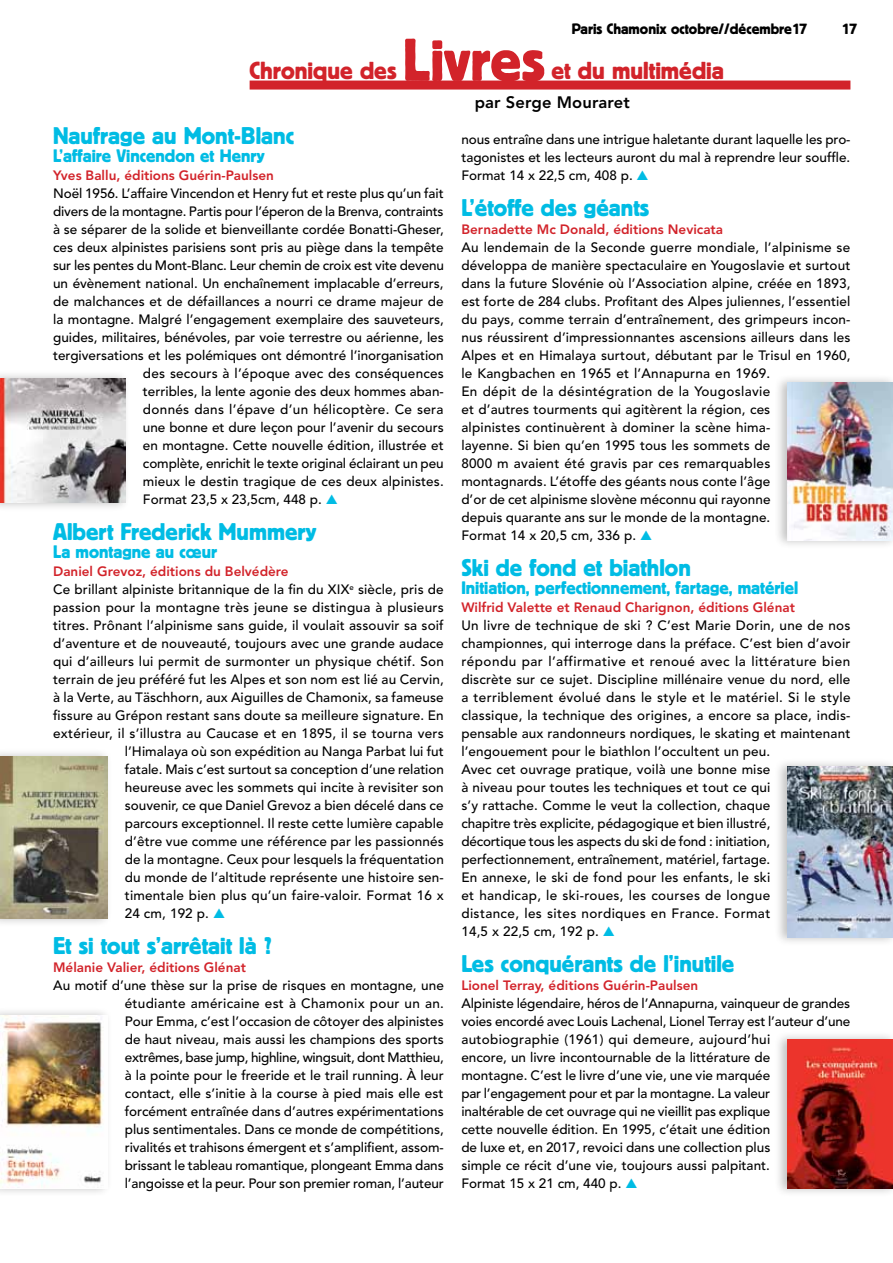
<style>
.page{position:relative;width:893px;height:1263px;background:#fff}
.page>*{position:absolute;margin:0;border:0;box-sizing:border-box;transform-origin:0 0}
.t1{font:60px "Block BE";color:#d2232a}
.t2{font:24.45px "Block BE";color:#d2232a}
.t3{font:24px "Block BE";color:#00bce4}
.t4{font:18px "Block BE";color:#00bce4}
.t5{font:800 16.5px "Avenir";letter-spacing:.01em;color:#000}
.t6{font:15px "Block BE";color:#000}
.t7{font:500 13.5px/18px "Avenir";letter-spacing:.01em;color:#000}
.t8{font:800 13.5px "Avenir";color:#d2232a}
.t9{font:500 13.5px "Avenir";letter-spacing:-.01em;color:#000}
.t10{font:500 13.5px "Avenir";letter-spacing:-.015em;color:#000}
.s1{color:#00bce4}
</style>
<div class="page">
<div style="left:250px;top:81px;width:600px;height:9px;background:#d2232a"></div>
<div style="left:0;top:369px;width:131px;height:143px;background:#000;opacity:.25"></div>
<img style="left:0;top:378px;width:126px;height:125px">
<div style="left:774px;top:374px;width:119px;height:175px;background:#000;opacity:.25"></div>
<img style="left:787px;top:383px;width:106px;height:157px">
<div style="left:774px;top:758px;width:119px;height:188px;background:#000;opacity:.25"></div>
<img style="left:787px;top:767px;width:106px;height:170px">
<div style="left:774px;top:1031px;width:119px;height:166px;background:#000;opacity:.25"></div>
<img style="left:787px;top:1040px;width:106px;height:148px">
<div style="left:0;top:748px;width:113px;height:179px;background:#000;opacity:.25"></div>
<img style="left:0;top:757px;width:108px;height:161px">
<div style="left:0;top:1006px;width:113px;height:191px;background:#000;opacity:.25"></div>
<img style="left:0;top:1015px;width:108px;height:173px">
<p class="t6" style="left:572px;top:20px;width:237px">Paris Chamonix octobre//décembre17</p>
<p class="t6" style="left:842px;top:20px;width:16px">17</p>
<h1 class="t1" style="left:403px;top:26px;width:144px">Livres</h1>
<h2 class="t2" style="left:249px;top:57px;width:149px">Chronique des</h2>
<h2 class="t2" style="left:551px;top:57px;width:174px">et du multimédia</h2>
<p class="t5" style="left:475px;top:93px;width:157px">par Serge Mouraret</p>
<p class="t7" style="left:461px;top:131px;width:391px;text-align:justify">nous entraîne dans une intrigue haletante durant laquelle les pro&shy;tagonistes et les lecteurs auront du mal à reprendre leur souffle.<br>Format 14 x 22,5 cm, 408 p. <span class="s1">▲</span></p>
<h3 class="t3" style="left:461px;top:194px;width:190px">L’étoffe des géants</h3>
<p class="t8" style="left:461px;top:221px;width:263px">Bernadette Mc Donald, éditions Nevicata</p>
<p class="t7" style="left:461px;top:239px;width:391px">Au lendemain de la Seconde guerre mondiale, l’alpinisme se développa de manière spectaculaire en Yougoslavie et surtout dans la future Slovénie où l’Association alpine, créée en 1893, est forte de 284 clubs. Profitant des Alpes juliennes, l’essentiel du pays, comme terrain d’entraînement, des grimpeurs incon&shy;nus réussirent d’impressionnantes ascensions ailleurs dans les Alpes et en Himalaya surtout, débutant par le Trisul en 1960, le Kangbachen en 1965 et l’Annapurna en 1969.<br>En dépit de la désintégration de la Yougoslavie<br>et d’autres tourments qui agitèrent la région, ces<br>alpinistes continuèrent à dominer la scène hima-<br>layenne. Si bien qu’en 1995 tous les sommets de<br>8000 m avaient été gravis par ces remarquables montagnards. L’étoffe des géants nous conte l’âge<br>d’or de cet alpinisme slovène méconnu qui rayonne<br>depuis quarante ans sur le monde de la montagne.<br>Format 14 x 20,5 cm, 336 p. <span class="s1">▲</span></p>
<h3 class="t3" style="left:461px;top:554px;width:231px">Ski de fond et biathlon</h3>
<h3 class="t4" style="left:461px;top:578px;width:338px">Initiation, perfectionnement, fartage, matériel</h3>
<p class="t8" style="left:461px;top:599px;width:335px">Wilfrid Valette et Renaud Charignon, éditions Glénat</p>
<p class="t7" style="left:461px;top:617px;width:391px">Un livre de technique de ski ? C’est Marie Dorin, une de nos championnes, qui interroge dans la préface. C’est bien d’avoir répondu par l’affirmative et renoué avec la littérature bien discrète sur ce sujet. Discipline millénaire venue du nord, elle a terriblement évolué dans le style et le matériel. Si le style classique, la technique des origines, a encore sa place, indis&shy;pensable aux randonneurs nordiques, le skating et maintenant l’engouement pour le biathlon l’occultent un peu.<br>Avec cet ouvrage pratique, voilà une bonne mise<br>à niveau pour toutes les techniques et tout ce qui<br>s’y rattache. Comme le veut la collection, chaque<br>chapitre très explicite, pédagogique et bien illustré,<br>décortique tous les aspects du ski de fond : initiation, perfectionnement, entraînement, matériel, fartage.<br>En annexe, le ski de fond pour les enfants, le ski<br>et handicap, le ski-roues, les courses de longue<br>distance, les sites nordiques en France. Format<br>14,5 x 22,5 cm, 192 p. <span class="s1">▲</span></p>
<h3 class="t3" style="left:461px;top:950px;width:275px">Les conquérants de l’inutile</h3>
<p class="t8" style="left:461px;top:977px;width:238px">Lionel Terray, éditions Guérin-Paulsen</p>
<p class="t7" style="left:461px;top:995px;width:390px">Alpiniste légendaire, héros de l’Annapurna, vainqueur de grandes voies encordé avec Louis Lachenal, Lionel Terray est l’auteur d’une autobiographie (1961) qui demeure, aujourd’hui<br>encore, un livre incontournable de la littérature de<br>montagne. C’est le livre d’une vie, une vie marquée<br>par l’engagement pour et par la montagne. La valeur<br>inaltérable de cet ouvrage qui ne vieillit pas explique<br>cette nouvelle édition. En 1995, c’était une édition<br>de luxe et, en 2017, revoici dans une collection plus<br>simple ce récit d’une vie, toujours aussi palpitant.<br>Format 15 x 21 cm, 440 p. <span class="s1">▲</span></p>
<h3 class="t3" style="left:53px;top:122px;width:243px">Naufrage au Mont-Blanc</h3>
<h3 class="t4" style="left:53px;top:146px;width:213px">L’affaire Vincendon et Henry</h3>
<p class="t8" style="left:53px;top:167px;width:222px">Yves Ballu, éditions Guérin-Paulsen</p>
<p class="t7" style="left:53px;top:185px;width:392px">Noël 1956. L’affaire Vincendon et Henry fut et reste plus qu’un fait</p>
<p class="t10" style="left:53px;top:204px;width:392px">divers de la montagne. Partis pour l’éperon de la Brenva, contraints</p>
<p class="t7" style="left:53px;top:221px;width:392px">à se séparer de la solide et bienveillante cordée Bonatti-Gheser,</p>
<p class="t7" style="left:53px;top:239px;width:392px">ces deux alpinistes parisiens sont pris au piège dans la tempête</p>
<p class="t9" style="left:53px;top:258px;width:392px">sur les pentes du Mont-Blanc. Leur chemin de croix est vite devenu</p>
<p class="t7" style="left:53px;top:275px;width:392px">un évènement national. Un enchaînement implacable d’erreurs,</p>
<p class="t7" style="left:53px;top:293px;width:392px">de malchances et de défaillances a nourri ce drame majeur de</p>
<p class="t7" style="left:53px;top:311px;width:392px">la montagne. Malgré l’engagement exemplaire des sauveteurs,</p>
<p class="t7" style="left:53px;top:329px;width:392px">guides, militaires, bénévoles, par voie terrestre ou aérienne, les</p>
<p class="t7" style="left:53px;top:347px;width:392px">tergiversations et les polémiques ont démontré l’inorganisation</p>
<p class="t7" style="left:143px;top:365px;width:302px">des secours à l’époque avec des conséquences</p>
<p class="t7" style="left:143px;top:383px;width:302px">terribles, la lente agonie des deux hommes aban-</p>
<p class="t7" style="left:143px;top:401px;width:302px">donnés dans l’épave d’un hélicoptère. Ce sera</p>
<p class="t7" style="left:143px;top:419px;width:302px">une bonne et dure leçon pour l’avenir du secours</p>
<p class="t7" style="left:143px;top:437px;width:302px">en montagne. Cette nouvelle édition, illustrée et</p>
<p class="t9" style="left:143px;top:455px;width:302px">complète, enrichit le texte original éclairant un peu</p>
<p class="t7" style="left:143px;top:473px;width:302px">mieux le destin tragique de ces deux alpinistes.</p>
<p class="t7" style="left:143px;top:491px;width:196px">Format 23,5 x 23,5cm, 448 p. <span class="s1">▲</span></p>
<h3 class="t3" style="left:53px;top:518px;width:265px">Albert Frederick Mummery</h3>
<h3 class="t4" style="left:53px;top:542px;width:165px">La montagne au cœur</h3>
<p class="t8" style="left:53px;top:563px;width:237px">Daniel Grevoz, éditions du Belvédère</p>
<p class="t7" style="left:53px;top:581px;width:392px">Ce brillant alpiniste britannique de la fin du XIX<sup>e</sup> siècle, pris de</p>
<p class="t7" style="left:53px;top:599px;width:392px">passion pour la montagne très jeune se distingua à plusieurs</p>
<p class="t7" style="left:53px;top:617px;width:392px">titres. Prônant l’alpinisme sans guide, il voulait assouvir sa soif</p>
<p class="t7" style="left:53px;top:635px;width:392px">d’aventure et de nouveauté, toujours avec une grande audace</p>
<p class="t7" style="left:53px;top:653px;width:392px">qui d’ailleurs lui permit de surmonter un physique chétif. Son</p>
<p class="t7" style="left:53px;top:671px;width:392px">terrain de jeu préféré fut les Alpes et son nom est lié au Cervin,</p>
<p class="t7" style="left:53px;top:689px;width:392px">à la Verte, au Täschhorn, aux Aiguilles de Chamonix, sa fameuse</p>
<p class="t7" style="left:53px;top:707px;width:392px">fissure au Grépon restant sans doute sa meilleure signature. En</p>
<p class="t7" style="left:53px;top:725px;width:392px">extérieur, il s’illustra au Caucase et en 1895, il se tourna vers</p>
<p class="t7" style="left:125px;top:743px;width:320px">l’Himalaya où son expédition au Nanga Parbat lui fut</p>
<p class="t7" style="left:125px;top:761px;width:321px">fatale. Mais c’est surtout sa conception d’une relation</p>
<p class="t7" style="left:125px;top:779px;width:320px">heureuse avec les sommets qui incite à revisiter son</p>
<p class="t7" style="left:125px;top:797px;width:320px">souvenir, ce que Daniel Grevoz a bien décelé dans ce</p>
<p class="t7" style="left:125px;top:815px;width:320px">parcours exceptionnel. Il reste cette lumière capable</p>
<p class="t7" style="left:125px;top:833px;width:320px">d’être vue comme une référence par les passionnés</p>
<p class="t7" style="left:125px;top:851px;width:321px">de la montagne. Ceux pour lesquels la fréquentation</p>
<p class="t7" style="left:125px;top:869px;width:320px">du monde de l’altitude représente une histoire sen-</p>
<p class="t7" style="left:125px;top:887px;width:321px">timentale bien plus qu’un faire-valoir. Format 16 x</p>
<p class="t7" style="left:125px;top:905px;width:102px">24 cm, 192 p. <span class="s1">▲</span></p>
<h3 class="t3" style="left:53px;top:932px;width:221px">Et si tout s’arrêtait là ?</h3>
<p class="t8" style="left:53px;top:959px;width:194px">Mélanie Valier, éditions Glénat</p>
<p class="t7" style="left:125px;top:977px;width:321px;text-align:justify;text-indent:-72px">Au motif d’une thèse sur la prise de risques en montagne, une étudiante américaine est à Chamonix pour un an.<br>Pour Emma, c’est l’occasion de côtoyer des alpinistes de haut niveau, mais aussi les champions des sports extrêmes, base jump, highline, wingsuit, dont Matthieu, à la pointe pour le freeride et le trail running. À leur contact, elle s’initie à la course à pied mais elle est forcément entraînée dans d’autres expérimentations plus sentimentales. Dans ce monde de compétitions, rivalités et trahisons émergent et s’amplifient, assom&shy;brissant le tableau romantique, plongeant Emma dans l’angoisse et la peur. Pour son premier roman, l’auteur</p>
</div>
